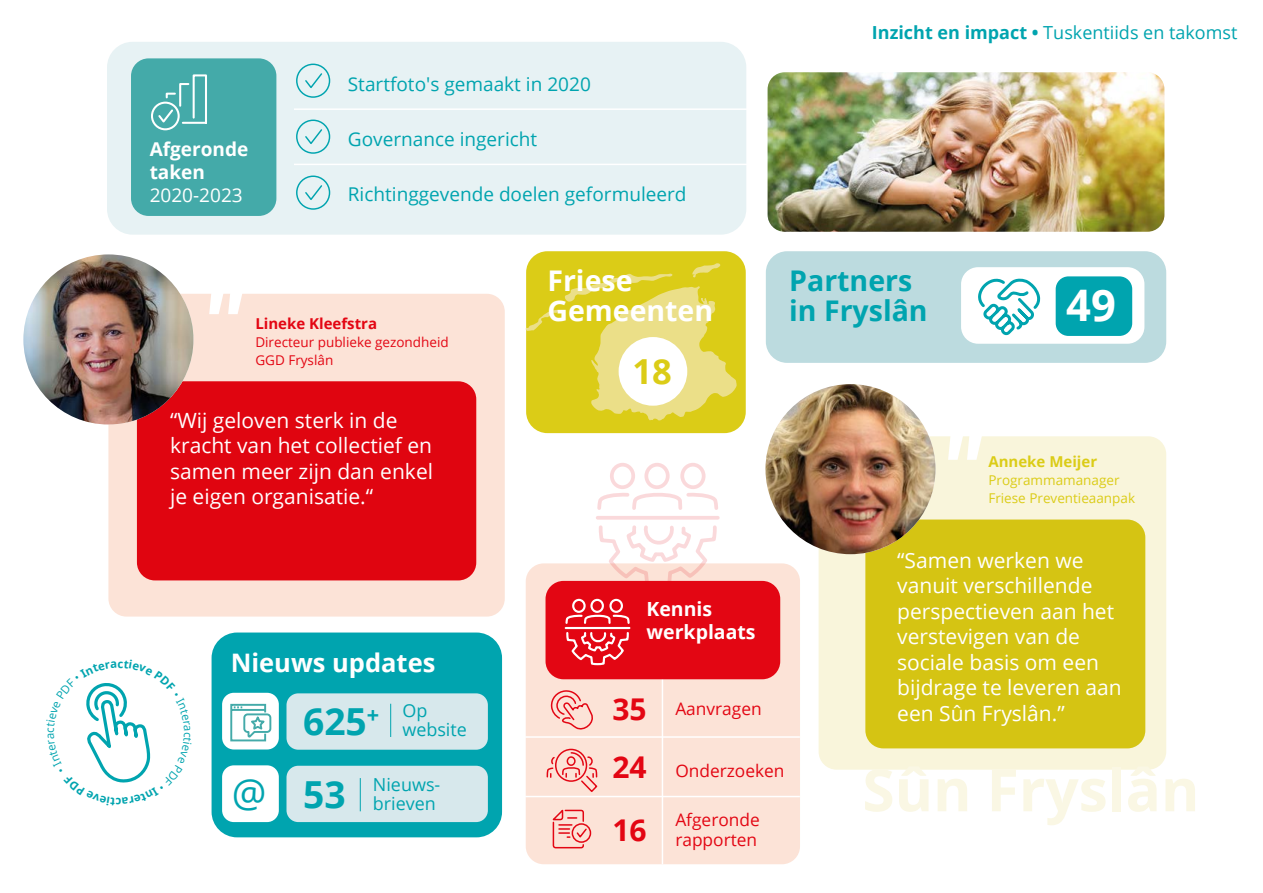
<style>
.page{position:relative;width:1263px;height:893px;background:#fff}
.page>*{position:absolute;margin:0;border:0;box-sizing:border-box;transform-origin:0 0}
.t1{font:italic 700 100.05px "The Mix";color:#fff}
.t2{font:700 58.5px "Open Sans";color:#faf7e4}
.t3{font:700 43.5px "Open Sans";color:#fff}
.t4{font:38.7px "Open Sans";color:#00a4af}
.t5{font:700 37.2px "Open Sans";color:#00a4af}
.t6{font:700 34.5px "Open Sans";color:#dbcc17}
.t7{font:700 30px/63px "Open Sans";color:#e30613}
.t8{font:700 28.5px/30px "Open Sans";color:#00a4af}
.t9{font:700 28.5px/30px "Open Sans";color:#fff}
.t10{font:700 25.5px "Open Sans";color:#fff}
.t11{font:21px/25.5px "Open Sans";color:#fff}
.t12{font:700 19.5px "Open Sans";color:#fff}
.t13{font:19.05px "Open Sans";color:#00a4af}
.t14{font:700 19.05px "Open Sans";color:#fff}
.t15{font:19.05px "Open Sans";color:#fff}
.t16{font:18px/19.4px "Open Sans";color:#00a4af}
.t17{font:17.25px "Open Sans";color:#e30613}
.t18{font:700 15px "Open Sans";color:#e30613}
.t19{font:700 15px "Open Sans";color:#dbcc17}
.t20{font:13.5px "Open Sans";color:#dbcc17}
.t21{font:13.5px/18px "Open Sans";color:#e30613}
.s1{font-weight:700}
</style>
<div class="page">
<div style="left:212px;top:632px;width:290px;height:205px;background:#00a4af;border-radius:26px"></div>
<div style="left:286px;top:693px;width:202px;height:57px;background:#d7e8ec;border-radius:12px"></div>
<div style="left:286px;top:766px;width:202px;height:56px;background:#d7e8ec;border-radius:12px"></div>
<hr style="left:390px;top:704px;width:1px;height:33px;background:#00a4af">
<hr style="left:360px;top:778px;width:1px;height:33px;background:#00a4af">
<div style="left:222px;top:693px;width:57px;height:56px;background:#fff;border-radius:12px"></div>
<div style="left:222px;top:765px;width:57px;height:57px;background:#fff;border-radius:12px"></div>
<svg style="left:230px;top:703px;width:42px;height:39px"></svg>
<div style="left:526px;top:563px;width:274px;height:301px;background:#fce3d7;border-radius:18px"></div>
<div style="left:526px;top:251px;width:220px;height:182px;background:#dbcc17;border-radius:21px"></div>
<svg style="left:526px;top:310px;width:32px;height:21px"></svg>
<svg style="left:565px;top:263px;width:172px;height:157px"></svg>
<div style="left:619px;top:337px;width:68px;height:69px;background:#fff;border-radius:50%"></div>
<div style="left:766px;top:251px;width:400px;height:112px;background:#bcdbdf;border-radius:21px"></div>
<div style="left:961px;top:267px;width:183px;height:77px;background:#fff;border-radius:17px"></div>
<svg style="left:979px;top:278px;width:61px;height:58px"></svg>
<div style="left:1056px;top:276px;width:76px;height:60px;background:#00a4af;border-radius:13px"></div>
<div style="left:819px;top:436px;width:347px;height:334px;background:#f9f5db;border-radius:18px"></div>
<svg style="left:550px;top:690px;width:43px;height:40px"></svg>
<svg style="left:546px;top:748px;width:52px;height:44px"></svg>
<svg style="left:552px;top:809px;width:40px;height:40px"></svg>
<hr style="left:525px;top:736px;width:275px;height:2px;background:#fff">
<hr style="left:525px;top:796px;width:275px;height:1px;background:#fff">
<hr style="left:662px;top:674px;width:1px;height:190px;background:#fff">
<svg style="left:594px;top:463px;width:128px;height:118px"></svg>
<div style="left:108px;top:294px;width:397px;height:323px;background:#fce3d7;border-radius:18px"></div>
<div style="left:107px;top:42px;width:639px;height:193px;background:#e7f2f4;border-radius:26px"></div>
<div style="left:131px;top:58px;width:145px;height:158px;background:#44aaa9;border-radius:18px"></div>
<svg style="left:151px;top:74px;width:56px;height:57px"></svg>
<svg style="left:296px;top:63px;width:35px;height:35px"></svg>
<svg style="left:296px;top:119px;width:35px;height:35px"></svg>
<svg style="left:296px;top:175px;width:35px;height:35px"></svg>
<hr style="left:294px;top:108px;width:480px;height:2px;background:#fff">
<hr style="left:294px;top:164px;width:480px;height:1px;background:#fff">
<img style="left:767px;top:72px;width:397px;height:160px">
<div style="left:545px;top:581px;width:235px;height:98px;background:#e30613;border-radius:18px"></div>
<svg style="left:564px;top:598px;width:67px;height:68px"></svg>
<div style="left:137px;top:381px;width:339px;height:199px;background:#e30613;border-radius:18px"></div>
<img style="left:23px;top:254px;width:170px;height:170px;border-radius:85px">
<div style="left:865px;top:519px;width:280px;height:229px;background:#d5c413;border-radius:18px"></div>
<img style="left:765px;top:384px;width:170px;height:170px;border-radius:85px">
<svg style="left:86px;top:683px;width:65px;height:100px"></svg>
<p class="t14" style="left:150px;top:135px;width:100px">Afgeronde</p>
<p class="t14" style="left:150px;top:158px;width:57px">taken</p>
<p class="t15" style="left:150px;top:182px;width:95px">2020-2023</p>
<p class="t13" style="left:348px;top:71px;width:244px">Startfoto's gemaakt in 2020</p>
<p class="t13" style="left:348px;top:126px;width:191px">Governance ingericht</p>
<p class="t13" style="left:348px;top:181px;width:340px">Richtinggevende doelen geformuleerd</p>
<p class="t16" style="left:872px;top:23px;width:367px"><span class="s1">Inzicht en impact •</span> Tuskentiids en takomst</p>
<p class="t1" style="left:198px;top:246px;width:41px">"</p>
<p class="t18" style="left:255px;top:313px;width:123px">Lineke Kleefstra</p>
<p class="t21" style="left:255px;top:332px;width:195px">Directeur publieke gezondheid<br>GGD Fryslân</p>
<p class="t11" style="left:170px;top:407px;width:264px">“Wij geloven sterk in de kracht van het collectief en samen meer zijn dan enkel je eigen organisatie.“</p>
<p class="t10" style="left:231px;top:645px;width:206px">Nieuws updates</p>
<p class="t5" style="left:303px;top:695px;width:78px">625<sup>+</sup></p>
<p class="t16" style="left:402px;top:700px;width:66px">Op website</p>
<p class="t4" style="left:232px;top:766px;width:36px">@</p>
<p class="t5" style="left:303px;top:768px;width:44px">53</p>
<p class="t16" style="left:373px;top:774px;width:69px">Nieuws-</p>
<p class="t16" style="left:373px;top:793px;width:64px">brieven</p>
<p class="t9" style="left:547px;top:265px;width:167px">Friese<br>Gemeenten</p>
<p class="t6" style="left:632px;top:347px;width:41px">18</p>
<p class="t8" style="left:789px;top:265px;width:140px">Partners in Fryslân</p>
<p class="t3" style="left:1066px;top:275px;width:51px">49</p>
<p class="t12" style="left:646px;top:595px;width:67px">Kennis</p>
<p class="t12" style="left:646px;top:618px;width:111px">werkplaats</p>
<p class="t7" style="left:612px;top:676px;width:36px">35</p>
<p class="t17" style="left:675px;top:697px;width:88px">Aanvragen</p>
<p class="t7" style="left:612px;top:735px;width:36px">24<br>16</p>
<p class="t17" style="left:675px;top:758px;width:111px">Onderzoeken</p>
<p class="t17" style="left:675px;top:808px;width:86px">Afgeronde</p>
<p class="t17" style="left:675px;top:828px;width:83px">rapporten</p>
<p class="t1" style="left:937px;top:392px;width:41px">"</p>
<p class="t19" style="left:988px;top:451px;width:110px">Anneke Meijer</p>
<p class="t20" style="left:988px;top:471px;width:133px">Programmamanager</p>
<p class="t20" style="left:988px;top:489px;width:148px">Friese Preventieaanpak</p>
<p class="t11" style="left:897px;top:547px;width:188px">“Samen werken we</p>
<p class="t11" style="left:897px;top:572px;width:197px">vanuit verschillende</p>
<p class="t11" style="left:897px;top:598px;width:218px">perspectieven aan het</p>
<p class="t11" style="left:897px;top:623px;width:184px">verstevigen van de</p>
<p class="t11" style="left:897px;top:649px;width:203px">sociale basis om een</p>
<p class="t11" style="left:897px;top:674px;width:226px">bijdrage te leveren aan een Sûn Fryslân.”</p>
<p class="t2" style="left:862px;top:749px;width:338px">Sûn Fryslân</p>
</div>
